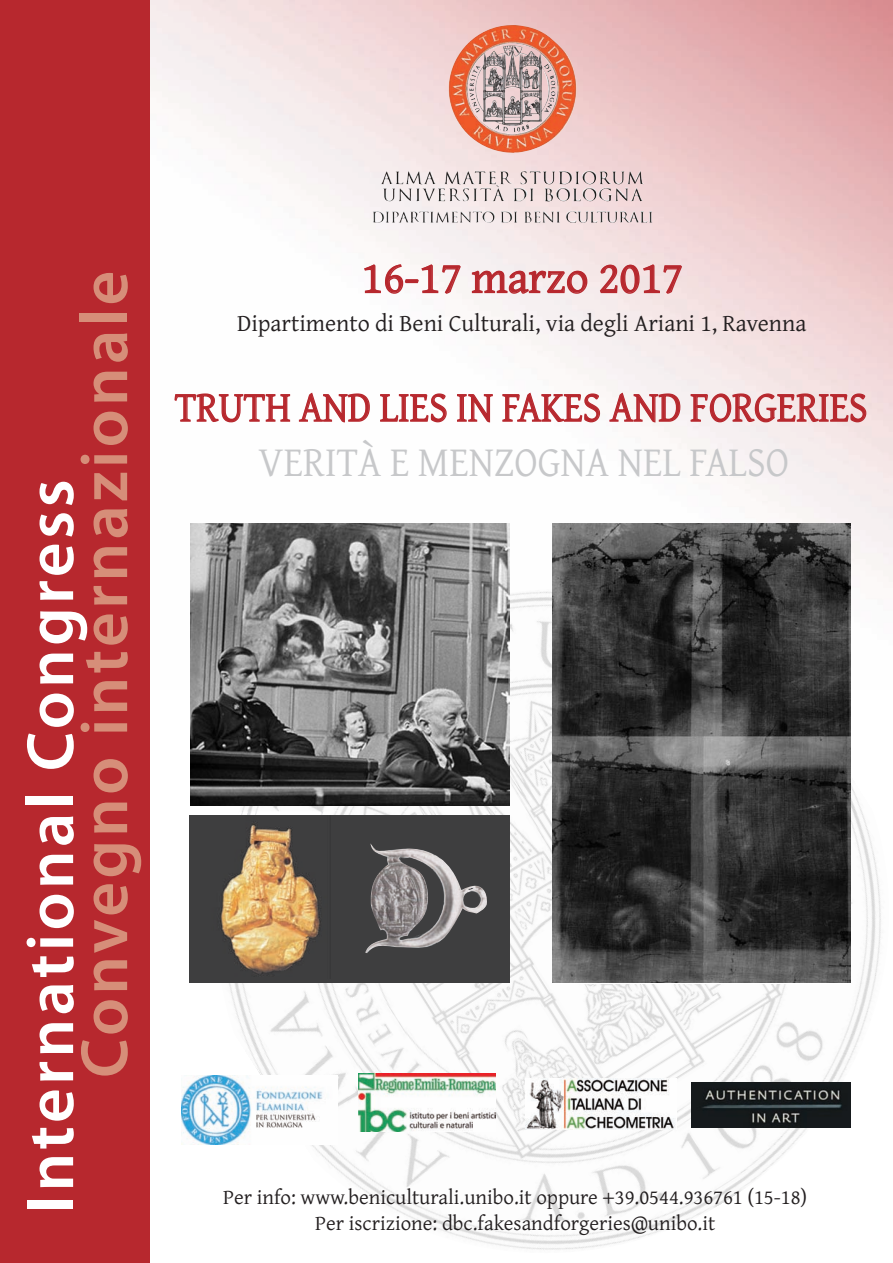
<style>
.page{position:relative;width:893px;height:1263px;background:#fff}
.page>*{position:absolute;margin:0;border:0;box-sizing:border-box;transform-origin:0 0}
.t1{font:600 67.5px "Myriad Pro";letter-spacing:.05em;color:#d68e79}
.t2{font:600 67.5px "Myriad Pro";letter-spacing:.05em;color:#fff}
.t3{font:45px "Gentium";color:#b7282e}
.t4{font:42.9px "Gentium";color:#b7282e;scale:.91 1}
.t5{font:42.9px "Gentium";color:#c7c8ca;scale:.91 1}
.t6{font:24px "Gentium";color:#231f20}
.t7{font:21px/25.2px "Gentium";color:#231f20;text-align:center}
</style>
<div class="page">
<img style="left:150px;top:0;width:743px;height:543px">
<img style="left:181px;top:543px;width:712px;height:707px">
<div style="left:0;top:0;width:150px;height:1263px;background:#b7282e"></div>
<img style="left:449px;top:25px;width:127px;height:128px">
<img style="left:182px;top:1076px;width:156px;height:68px">
<img style="left:692px;top:1082px;width:158px;height:46px">
<img style="left:553px;top:523px;width:297px;height:460px">
<img style="left:190px;top:523px;width:319px;height:282px">
<div style="left:189px;top:815px;width:320px;height:168px;background:#3e3e3f"></div>
<img style="left:211px;top:811px;width:26px;height:4px">
<img style="left:237px;top:811px;width:93px;height:4px">
<img style="left:220px;top:824px;width:101px;height:150px">
<img style="left:365px;top:843px;width:122px;height:110px">
<img style="left:526px;top:1078px;width:151px;height:51px">
<img style="left:358px;top:1073px;width:138px;height:58px">
<h1 class="t1" style="left:79px;top:1078px;width:809px;rotate:-90deg">Convegno internazionale</h1>
<h2 class="t3" style="left:362px;top:251px;width:323px">16-17 marzo 2017</h2>
<p class="t6" style="left:237px;top:309px;width:571px">Dipartimento di Beni Culturali, via degli Ariani 1, Ravenna</p>
<h3 class="t4" style="left:175px;top:381px;width:762px">TRUTH AND LIES IN FAKES AND FORGERIES</h3>
<h3 class="t5" style="left:259px;top:436px;width:584px">VERITÀ E MENZOGNA NEL FALSO</h3>
<h1 class="t2" style="left:25px;top:1213px;width:735px;rotate:-90deg">International Congress</h1>
<p class="t7" style="left:223px;top:1184px;width:585px">Per info: www.beniculturali.unibo.it oppure +39.0544.936761 (15-18)<br>Per iscrizione: dbc.fakesandforgeries@unibo.it</p>
</div>
